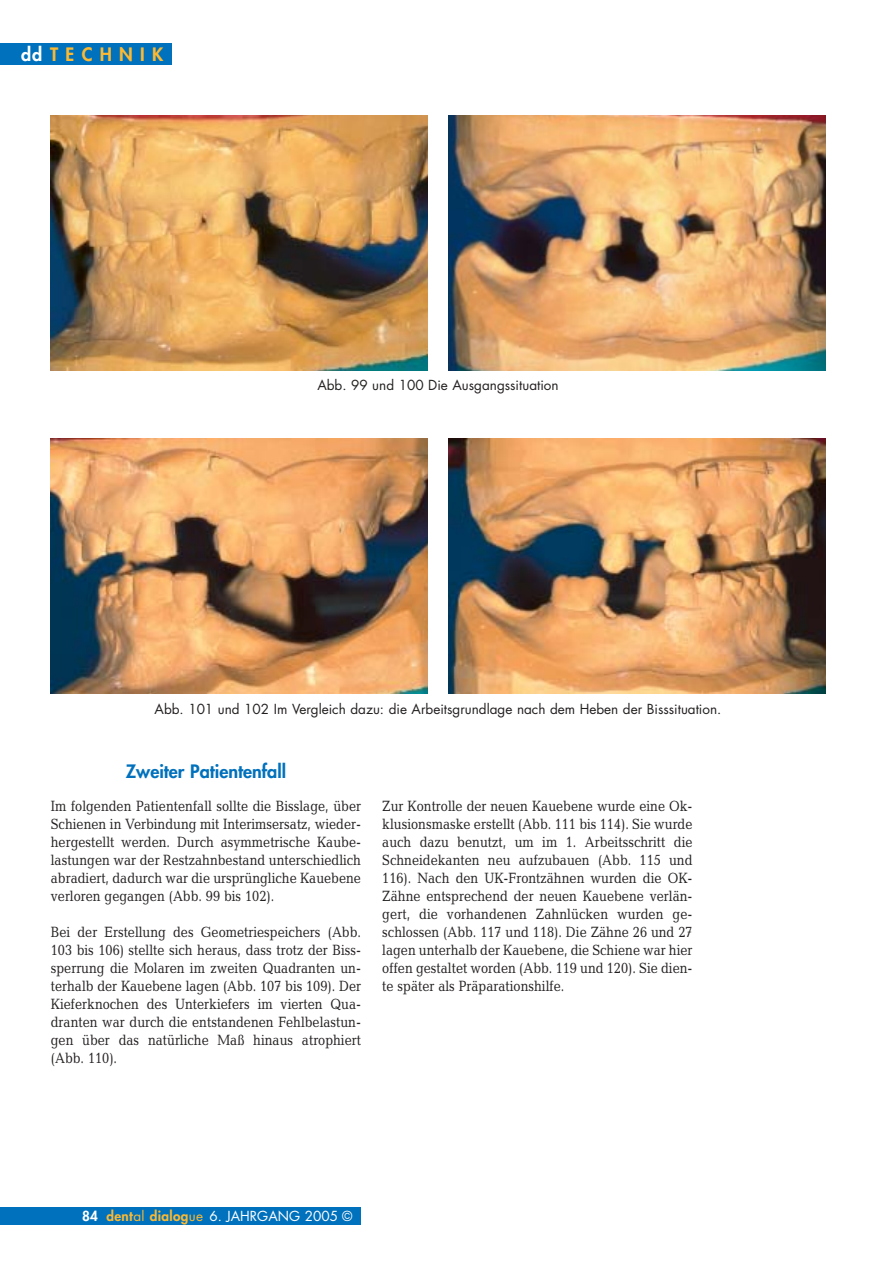
<style>
.page{position:relative;width:893px;height:1263px;background:#fff}
.page>*{position:absolute;margin:0;border:0;box-sizing:border-box;transform-origin:0 0}
.t1{font:800 18px "Futura";color:#0071bc}
.t2{font:800 18px "Futura";letter-spacing:.405em;color:#fdb931}
.t3{font:15px/18px "Candida";color:#231f1f;text-align:justify;scale:.85 1}
.t4{font:13.5px "Futura";color:#231f1f}
.t5{font:13.5px "Futura";color:#fff}
.s1{color:#fff}
.s2{font-weight:800}
.s3{font-weight:800;color:#fdb931}
.s4{color:#fdb931}
</style>
<div class="page">
<div style="left:0;top:43px;width:172px;height:22px;background:#0071bc"></div>
<div style="left:0;top:1207px;width:361px;height:18px;background:#0071bc"></div>
<img style="left:51px;top:116px;width:376px;height:255px">
<img style="left:448px;top:116px;width:377px;height:255px">
<img style="left:51px;top:439px;width:376px;height:255px">
<img style="left:448px;top:439px;width:377px;height:255px">
<p class="t2" style="left:21px;top:46px;width:144px"><span class="s1">dd</span>TECHNIK</p>
<p class="t4" style="left:317px;top:379px;width:243px">Abb. 99 und 100 Die Ausgangssituation</p>
<p class="t4" style="left:155px;top:702px;width:568px">Abb. 101 und 102 Im Vergleich dazu: die Arbeitsgrundlage nach dem Heben der Bisssituation.</p>
<p class="t1" style="left:126px;top:763px;width:162px">Zweiter Patientenfall</p>
<p class="t3" style="left:51px;top:798px;width:366px">Im folgenden Patientenfall sollte die Bisslage, über Schienen in Verbindung mit Interimsersatz, wieder&shy;hergestellt werden. Durch asymmetrische Kaube&shy;lastungen war der Restzahnbestand unterschiedlich abradiert, dadurch war die ursprüngliche Kauebene verloren gegangen (Abb. 99 bis 102).</p>
<p class="t3" style="left:51px;top:924px;width:366px">Bei der Erstellung des Geometriespeichers (Abb.<br>103 bis 106) stellte sich heraus, dass trotz der Biss&shy;sperrung die Molaren im zweiten Quadranten un&shy;terhalb der Kauebene lagen (Abb. 107 bis 109). Der Kieferknochen des Unterkiefers im vierten Qua&shy;dranten war durch die entstandenen Fehlbelastun&shy;gen über das natürliche Maß hinaus atrophiert (Abb. 110).</p>
<p class="t3" style="left:382px;top:798px;width:366px">Zur Kontrolle der neuen Kauebene wurde eine Ok&shy;klusionsmaske erstellt (Abb. 111 bis 114). Sie wurde auch dazu benutzt, um im 1. Arbeitsschritt die Schneidekanten neu aufzubauen (Abb. 115 und 116). Nach den UK-Frontzähnen wurden die OK-Zähne entsprechend der neuen Kauebene verlän&shy;gert, die vorhandenen Zahnlücken wurden ge&shy;schlossen (Abb. 117 und 118). Die Zähne 26 und 27 lagen unterhalb der Kauebene, die Schiene war hier offen gestaltet worden (Abb. 119 und 120). Sie dien&shy;te später als Präparationshilfe.</p>
<p class="t5" style="left:82px;top:1209px;width:272px"><span class="s2">84</span> <span class="s3">dent</span><span class="s4">al</span> <span class="s3">dialog</span><span class="s4">ue</span> 6. JAHRGANG 2005 ©</p>
</div>
